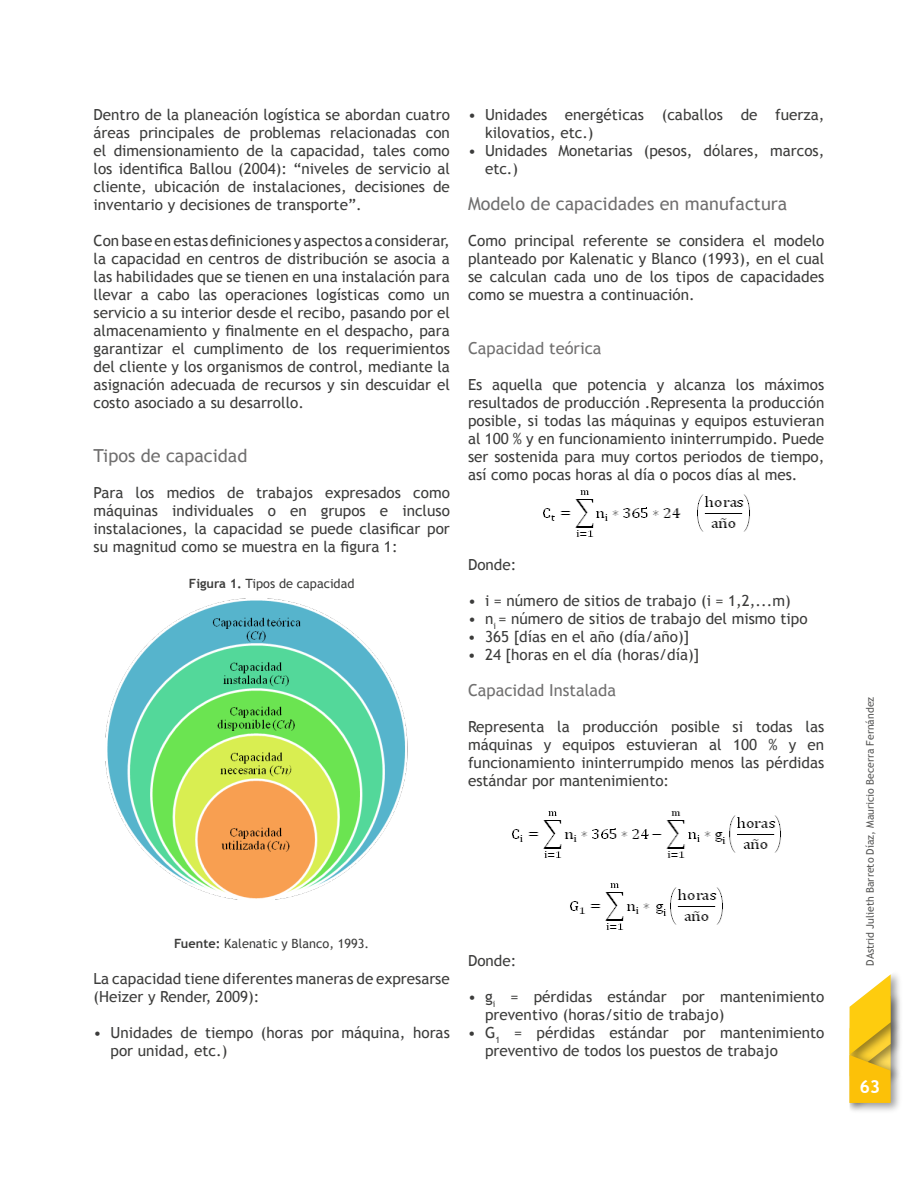
<style>
.page{position:relative;width:918px;height:1188px;background:#fff}
.page>*{position:absolute;margin:0;border:0;box-sizing:border-box;transform-origin:0 0}
.t1{font:18px "Trebuchet MS";color:#706f6f}
.t2{font:700 18px "Trebuchet MS";color:#fff}
.t3{font:16.5px "Trebuchet MS";color:#706f6f}
.t4{font:15.3px/18px "Trebuchet MS";color:#3c3c3b;text-align:justify}
.t5{font:12.75px "Trebuchet MS";color:#3c3c3b}
.t6{font:10.5px "Trebuchet MS";color:#575756}
.s1{font-weight:700}
</style>
<div class="page">
<img style="left:891px;top:974px;width:10px;height:72px">
<img style="left:850px;top:1046px;width:50px;height:65px">
<svg style="left:850px;top:974px;width:41px;height:129px;background:#f4c932"></svg>
<img style="left:106px;top:598px;width:302px;height:302px">
<img style="left:543px;top:490px;width:207px;height:47px">
<img style="left:512px;top:811px;width:269px;height:47px">
<img style="left:570px;top:883px;width:153px;height:47px">
<p class="t4" style="left:94px;top:106px;width:358px">Dentro de la planeación logística se abordan cuatro áreas principales de problemas relacionadas con el dimensionamiento de la capacidad, tales como los identifica Ballou (2004): “niveles de servicio al cliente, ubicación de instalaciones, decisiones de inventario y decisiones de transporte”.</p>
<p class="t4" style="left:94px;top:232px;width:358px">Con base en estas definiciones y aspectos a considerar, la capacidad en centros de distribución se asocia a las habilidades que se tienen en una instalación para llevar a cabo las operaciones logísticas como un servicio a su interior desde el recibo, pasando por el almacenamiento y finalmente en el despacho, para garantizar el cumplimento de los requerimientos del cliente y los organismos de control, mediante la asignación adecuada de recursos y sin descuidar el costo asociado a su desarrollo.</p>
<p class="t1" style="left:94px;top:445px;width:155px">Tipos de capacidad</p>
<p class="t4" style="left:94px;top:484px;width:358px">Para los medios de trabajos expresados como máquinas individuales o en grupos e incluso instalaciones, la capacidad se puede clasificar por su magnitud como se muestra en la figura 1:</p>
<p class="t5" style="left:189px;top:576px;width:167px"><span class="s1">Figura 1.</span> Tipos de capacidad</p>
<p class="t4" style="left:485px;top:106px;width:341px;text-indent:-17px">• Unidades energéticas (caballos de fuerza, kilovatios, etc.)</p>
<p class="t4" style="left:485px;top:142px;width:341px;text-indent:-17px">• Unidades Monetarias (pesos, dólares, marcos, etc.)</p>
<p class="t1" style="left:468px;top:193px;width:321px">Modelo de capacidades en manufactura</p>
<p class="t4" style="left:468px;top:232px;width:358px">Como principal referente se considera el modelo planteado por Kalenatic y Blanco (1993), en el cual se calculan cada uno de los tipos de capacidades como se muestra a continuación.</p>
<p class="t3" style="left:468px;top:338px;width:135px">Capacidad teórica</p>
<p class="t4" style="left:468px;top:376px;width:358px">Es aquella que potencia y alcanza los máximos resultados de producción .Representa la producción posible, si todas las máquinas y equipos estuvieran al 100 % y en funcionamiento ininterrumpido. Puede ser sostenida para muy cortos periodos de tiempo, así como pocas horas al día o pocos días al mes.</p>
<p class="t4" style="left:468px;top:556px;width:50px">Donde:</p>
<p class="t4" style="left:468px;top:592px;width:324px">• i = número de sitios de trabajo (i = 1,2,...m)</p>
<p class="t4" style="left:468px;top:610px;width:341px">• n<sub>i</sub> = número de sitios de trabajo del mismo tipo</p>
<p class="t4" style="left:468px;top:628px;width:223px">• 365 [días en el año (día/año)]</p>
<p class="t4" style="left:468px;top:646px;width:233px">• 24 [horas en el día (horas/día)]</p>
<p class="t3" style="left:468px;top:680px;width:150px">Capacidad Instalada</p>
<p class="t4" style="left:468px;top:718px;width:358px">Representa la producción posible si todas las máquinas y equipos estuvieran al 100 % y en funcionamiento ininterrumpido menos las pérdidas estándar por mantenimiento:</p>
<p class="t5" style="left:174px;top:936px;width:197px"><span class="s1">Fuente:</span> Kalenatic y Blanco, 1993.</p>
<p class="t4" style="left:94px;top:970px;width:358px">La capacidad tiene diferentes maneras de expresarse (Heizer y Render, 2009):</p>
<p class="t4" style="left:111px;top:1024px;width:341px;text-indent:-17px">• Unidades de tiempo (horas por máquina, horas por unidad, etc.)</p>
<p class="t4" style="left:468px;top:952px;width:50px">Donde:</p>
<p class="t4" style="left:485px;top:988px;width:341px;text-indent:-17px">• g<sub>i</sub> = pérdidas estándar por mantenimiento preventivo (horas/sitio de trabajo)</p>
<p class="t4" style="left:485px;top:1024px;width:341px;text-indent:-17px">• G<sub>1</sub> = pérdidas estándar por mantenimiento preventivo de todos los puestos de trabajo</p>
<p class="t6" style="left:864px;top:966px;width:271px;rotate:-90deg">DAstrid Julieth Barreto Díaz, Mauricio Becerra Fernández</p>
<p class="t2" style="left:859px;top:1076px;width:23px">63</p>
</div>
